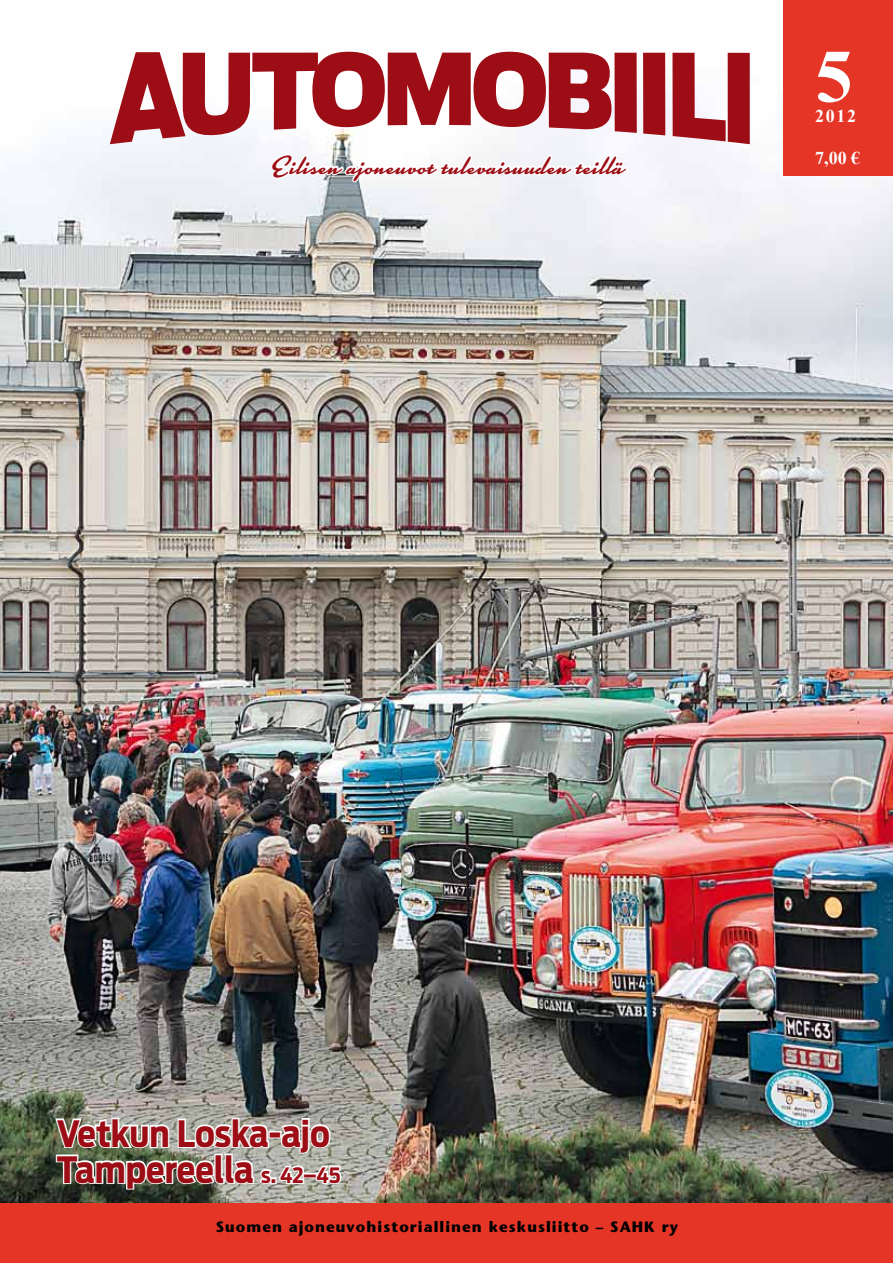
<style>
.page{position:relative;width:893px;height:1263px;background:#fff}
.page>*{position:absolute;margin:0;border:0;box-sizing:border-box;transform-origin:0 0}
.t1{font:700 75px "Times New Roman";color:#fff}
.t2{font:700 36px/36px "Antenna Cond";color:#9d0d15}
.t3{font:24.75px "Kinescope";letter-spacing:.02em;color:#9d0d15}
.t4{font:700 18px "Times New Roman";letter-spacing:.09em;color:#fff}
.t5{font:700 15px "Stone Sans";letter-spacing:.07em;color:#000}
.s1{font-size:29.7px}
.s2{font-size:21px}
</style>
<div class="page">
<img style="left:0;top:51px;width:893px;height:1152px">
<svg style="left:54px;top:1116px;width:289px;height:75px"></svg>
<div style="left:0;top:1203px;width:893px;height:60px;background:#e53527"></div>
<svg style="left:110px;top:52px;width:527px;height:92px"></svg>
<div style="left:643px;top:53px;width:22px;height:82px;background:#9d0d15"></div>
<svg style="left:672px;top:53px;width:78px;height:91px"></svg>
<div style="left:783px;top:0;width:110px;height:175px;background:#e53527"></div>
<svg style="left:269px;top:152px;width:361px;height:35px"></svg>
<h3 class="t3" style="left:270px;top:150px;width:355px"><span class="s1">E</span>ilisen ajoneuvot tulevaisuuden teillä</h3>
<h1 class="t1" style="left:815px;top:25px;width:39px">5</h1>
<p class="t4" style="left:815px;top:104px;width:42px">2012</p>
<p class="t4" style="left:815px;top:146px;width:46px">7,00 €</p>
<h2 class="t2" style="left:57px;top:1115px;width:285px">Vetkun Loska-ajo<br>Tampereella <span class="s2">s. 42–45</span></h2>
<p class="t5" style="left:216px;top:1217px;width:464px">Suomen ajoneuvohistoriallinen keskusliitto – SAHK ry</p>
</div>
